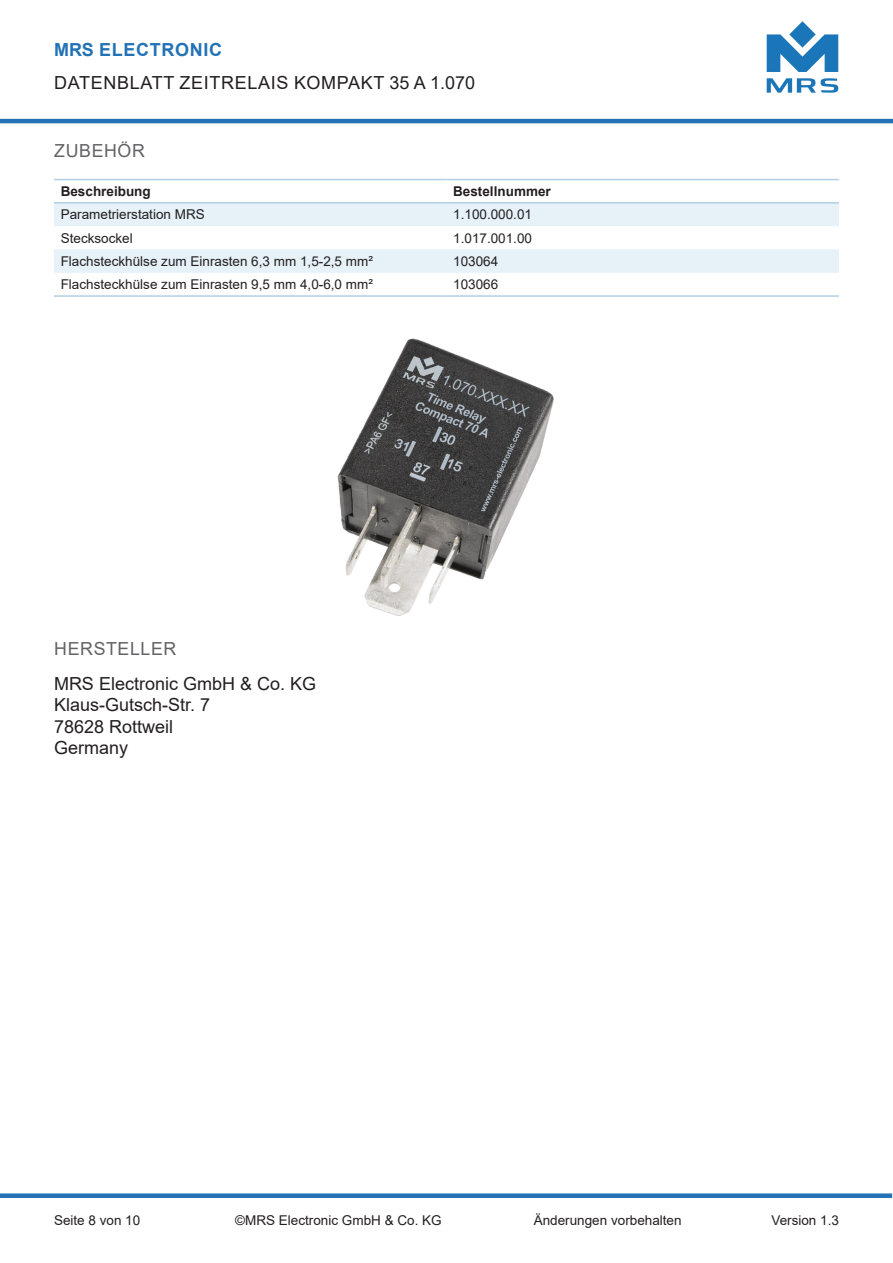
<style>
.page{position:relative;width:893px;height:1263px;background:#fff}
.page>*{position:absolute;margin:0;border:0;box-sizing:border-box;transform-origin:0 0}
.t1{font:18px "Arial";color:#231f20}
.t2{font:18px "Arial";letter-spacing:.035em;color:#231f20}
.t3{font:18px "Arial";letter-spacing:.035em;color:#636366}
.t4{font:700 18px "Arial";letter-spacing:.035em;color:#2372b5}
.Text{font:13.5px "Arial";color:#231f20}
.Test_Fett{font:700 13.5px "Arial";color:#231f20}
</style>
<div class="page">
<svg style="left:767px;top:78px;width:71px;height:15px"></svg>
<svg style="left:767px;top:21px;width:71px;height:51px"></svg>
<img style="left:337px;top:338px;width:217px;height:278px">
<div style="left:0;top:1193px;width:892px;height:5px;background:#2372b5"></div>
<hr style="left:0;top:119px;width:893px;height:4px;background:#2372b5">
<svg style="left:54px;top:204px;width:785px;height:69px;fill:#e6f1f8"></svg>
<hr style="left:54px;top:202px;width:392px;height:2px;background:#b2cee5">
<hr style="left:446px;top:202px;width:393px;height:2px;background:#b2cee5">
<hr style="left:54px;top:179px;width:392px;height:1px;background:#b2cee5">
<hr style="left:446px;top:179px;width:393px;height:1px;background:#b2cee5">
<hr style="left:54px;top:295px;width:392px;height:2px;background:#b2cee5">
<hr style="left:446px;top:295px;width:393px;height:2px;background:#b2cee5">
<h1 class="t4" style="left:54px;top:37px;width:169px">MRS ELECTRONIC</h1>
<h1 class="t2" style="left:54px;top:70px;width:422px">DATENBLATT ZEITRELAIS KOMPAKT 35 A 1.070</h1>
<p class="t3" style="left:54px;top:138px;width:92px">ZUBEHÖR</p>
<p class="Test_Fett" style="left:61px;top:182px;width:92px">Beschreibung</p>
<p class="Test_Fett" style="left:453px;top:182px;width:99px">Bestellnummer</p>
<p class="Text" style="left:61px;top:205px;width:146px">Parametrierstation MRS</p>
<p class="Text" style="left:453px;top:205px;width:80px">1.100.000.01</p>
<p class="Text" style="left:61px;top:229px;width:74px">Stecksockel</p>
<p class="Text" style="left:453px;top:229px;width:80px">1.017.001.00</p>
<p class="Text" style="left:61px;top:252px;width:314px">Flachsteckhülse zum Einrasten 6,3 mm 1,5-2,5 mm²</p>
<p class="Text" style="left:453px;top:252px;width:47px">103064</p>
<p class="Text" style="left:61px;top:275px;width:314px">Flachsteckhülse zum Einrasten 9,5 mm 4,0-6,0 mm²</p>
<p class="Text" style="left:453px;top:275px;width:47px">103066</p>
<p class="t3" style="left:54px;top:636px;width:124px">HERSTELLER</p>
<p class="t1" style="left:54px;top:671px;width:264px">MRS Electronic GmbH &amp; Co. KG</p>
<p class="t1" style="left:54px;top:692px;width:158px">Klaus-Gutsch-Str. 7</p>
<p class="t1" style="left:54px;top:714px;width:121px">78628 Rottweil</p>
<p class="t1" style="left:54px;top:736px;width:76px">Germany</p>
<p class="Text" style="left:54px;top:1211px;width:88px">Seite 8 von 10</p>
<p class="Text" style="left:235px;top:1211px;width:208px">©MRS Electronic GmbH &amp; Co. KG</p>
<p class="Text" style="left:534px;top:1211px;width:149px">Änderungen vorbehalten</p>
<p class="Text" style="left:771px;top:1211px;width:69px">Version 1.3</p>
</div>
